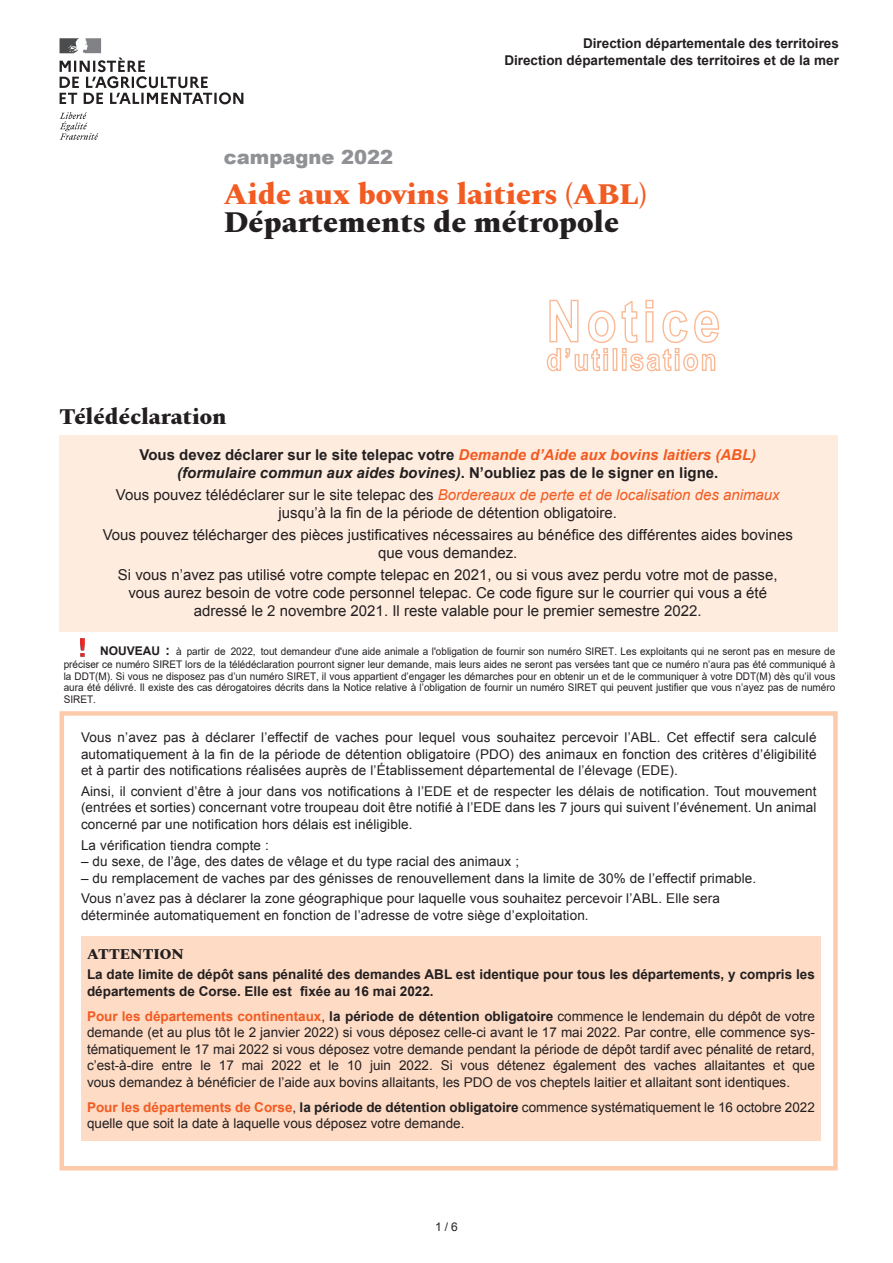
<style>
.page{position:relative;width:893px;height:1263px;background:#fff}
.page>*{position:absolute;margin:0;border:0;box-sizing:border-box;transform-origin:0 0}
.t1{font:800 30px "Spectral";color:#f25b21}
.t2{font:800 30px "Spectral";color:#231f20}
.t3{font:800 22.5px "Spectral";color:#231f20}
.t4{font:900 19.5px "Arial";color:#8f9194}
.t5{font:15px/18px "Arial";color:#231f20;text-align:center}
.t6{font:700 15px/18px "Arial";color:#231f20;text-align:center}
.t7{font:800 15px "Spectral";color:#231f20}
.t8{font:13.5px/16.5px "Arial";letter-spacing:.01em;color:#231f20;text-align:justify}
.t9{font:700 13.5px/16.5px "Arial";color:#231f20;text-align:right}
.t10{font:12px "Arial";color:#231f20}
.t11{font:10.5px/11.9px "Arial";color:#221e1f;text-align:justify;scale:.95 1}
.s1{font-style:italic;color:#f25b21}
.s2{font-style:italic}
.s3{font-style:inherit}
.s4{font-weight:700;font-size:12px}
.s5{font-weight:700;font-size:13.5px}
.s6{font-weight:700;color:#f25b21}
.s7{font-weight:700}
</style>
<div class="page">
<div style="left:60px;top:435px;width:778px;height:196px;background:#feecdf"></div>
<svg style="left:60px;top:112px;width:38px;height:28px"></svg>
<svg style="left:60px;top:38px;width:183px;height:66px"></svg>
<svg style="left:546px;top:299px;width:174px;height:73px"></svg>
<div style="left:60px;top:711px;width:778px;height:459px;border:4px solid #fccbac"></div>
<div style="left:81px;top:937px;width:740px;height:204px;background:#fddbc5"></div>
<img style="left:80px;top:638px;width:5px;height:19px">
<p class="t9" style="left:504px;top:36px;width:336px">Direction départementale des territoires<br>Direction départementale des territoires et de la mer</p>
<h3 class="t4" style="left:224px;top:143px;width:171px">campagne 2022</h3>
<h1 class="t1" style="left:224px;top:172px;width:425px">Aide aux bovins laitiers (ABL)</h1>
<h1 class="t2" style="left:224px;top:200px;width:397px">Départements de métropole</h1>
<h2 class="t3" style="left:60px;top:400px;width:169px">Télédéclaration</h2>
<p class="t6" style="left:139px;top:446px;width:618px">Vous devez déclarer sur le site telepac votre <span class="s1">Demande d’Aide aux bovins laitiers (ABL) </span><span class="s2">(formulaire commun aux aides bovines)</span>. N’oubliez pas de le signer en ligne.</p>
<p class="t5" style="left:116px;top:486px;width:665px">Vous pouvez télédéclarer sur le site telepac des <span class="s1">Bordereaux de perte et de localisation des animaux </span>jusqu’à la fin de la période de détention obligatoire.</p>
<p class="t5" style="left:103px;top:526px;width:692px">Vous pouvez télécharger des pièces justificatives nécessaires au bénéfice des différentes aides bovines que vous demandez.</p>
<p class="t5" style="left:118px;top:566px;width:661px">Si vous n’avez pas utilisé votre compte telepac en 202<span class="s3">1</span>, ou si vous avez perdu votre mot de passe, vous aurez besoin de votre code personnel telepac. Ce code figure sur le courrier qui vous a été adressé le <span class="s3">2</span> novembre 202<span class="s3">1</span>. Il reste valable pour le premier semestre 202<span class="s3">2</span>.</p>
<p class="t11" style="left:64px;top:646px;width:814px;text-indent:36px"><span class="s4">NOUVEAU</span> <span class="s5">:</span> à partir de 2022, tout demandeur d'une aide animale a l'obligation de fournir son numéro SIRET. Les exploitants qui ne seront pas en mesure de préciser ce numéro SIRET lors de la télédéclaration pourront signer leur demande, mais leurs aides ne seront pas versées tant que ce numéro n’aura pas été communiqué à la DDT(M). Si vous ne disposez pas d’un numéro SIRET, il vous appartient d’engager les démarches pour en obtenir un et de le communiquer à votre DDT(M) dès qu’il vous aura été délivré. Il existe des cas dérogatoires décrits dans la Notice relative à l’obligation de fournir un numéro SIRET qui peuvent justifier que vous n’ayez pas de numéro SIRET.</p>
<p class="t8" style="left:81px;top:729px;width:737px">Vous n’avez pas à déclarer l’effectif de vaches pour lequel vous souhaitez percevoir l’ABL. Cet effectif sera calculé automatiquement à la fin de la période de détention obligatoire (PDO) des animaux en fonction des critères d’éligibilité et à partir des notifications réalisées auprès de l’Établissement départemental de l’élevage (EDE).</p>
<p class="t8" style="left:81px;top:783px;width:737px">Ainsi, il convient d’être à jour dans vos notifications à l’EDE et de respecter les délais de notification. Tout mouvement (entrées et sorties) concernant votre troupeau doit être notifié à l’EDE dans les 7 jours qui suivent l’événement. Un animal concerné par une notification hors délais est inéligible.</p>
<p class="t8" style="left:81px;top:837px;width:189px">La vérification tiendra compte :</p>
<p class="t8" style="left:81px;top:853px;width:440px">– du sexe, de l’âge, des dates de vêlage et du type racial des animaux ;</p>
<p class="t8" style="left:81px;top:867px;width:677px;line-height:20.7px">– du remplacement de vaches par des génisses de renouvellement dans la limite de 30% de l’effectif primable.<br>Vous n’avez pas à déclarer la zone géographique pour laquelle vous souhaitez percevoir l’ABL. Elle sera</p>
<p class="t8" style="left:81px;top:907px;width:509px">déterminée automatiquement en fonction de l’adresse de votre siège d’exploitation.</p>
<p class="t7" style="left:87px;top:943px;width:98px">ATTENTION</p>
<p class="t9" style="left:87px;top:967px;width:729px;text-align:left">La date limite de dépôt sans pénalité des demandes ABL est identique pour tous les départements, y compris les départements de Corse. Elle est <span class="s3">f</span>ixée au 1<span class="s3">6</span> mai 202<span class="s3">2</span>.</p>
<p class="t8" style="left:87px;top:1008px;width:729px"><span class="s6">Pour les départements continentaux</span>, <span class="s7">la période de détention obligatoire</span> commence le lendemain du dépôt de votre demande (et au plus tôt le 2 janvier 202<span class="s3">2</span>) si vous déposez celle-ci avant le 17 mai 202<span class="s3">2</span>. Par contre, elle commence sys&shy;tématiquement le 1<span class="s3">7</span> mai 202<span class="s3">2</span> si vous déposez votre demande pendant la période de dépôt tardif avec pénalité de retard, c’est-à-dire entre le 1<span class="s3">7</span> mai 202<span class="s3">2</span> et le 1<span class="s3">0</span> juin 202<span class="s3">2</span>. Si vous détenez également des vaches allaitantes et que vous demandez à bénéficier de l’aide aux bovins allaitants, les PDO de vos cheptels laitier et allaitant sont identiques.</p>
<p class="t8" style="left:87px;top:1099px;width:729px"><span class="s6">Pour les départements de Corse</span>, <span class="s7">la période de détention obligatoire</span> commence systématiquement le 16 octobre 202<span class="s3">2 </span>quelle que soit la date à laquelle vous déposez votre demande.</p>
<p class="t10" style="left:435px;top:1219px;width:24px">1 / 6</p>
</div>
